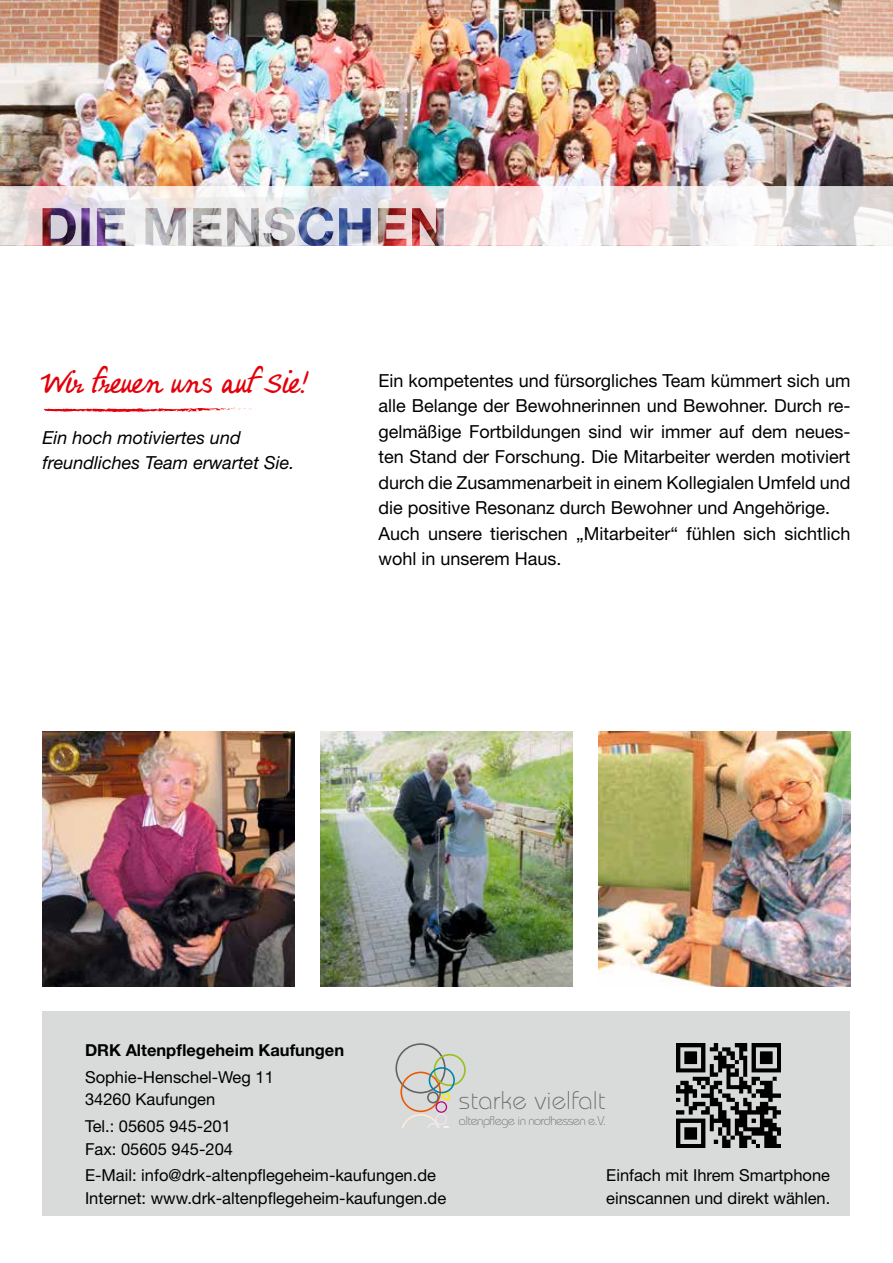
<style>
.page{position:relative;width:893px;height:1263px;background:#fff}
.page>*{position:absolute;margin:0;border:0;box-sizing:border-box;transform-origin:0 0}
.t1{font:30px "Hakon Handwriting";color:#e3000b}
.t2{font:300 25.65px "Bauhaus";letter-spacing:-.005em;color:#6e6e6e}
.t3{font:18px/25.5px "Helvetica Neue";color:#000}
.t4{font:italic 18px/25.5px "Helvetica Neue";color:#000}
.t5{font:16.5px/22.5px "Helvetica Neue";color:#000}
.t6{font:700 16.5px "Helvetica Neue";color:#000}
.t7{font:300 12.75px "Bauhaus";letter-spacing:-.045em;color:#6e6e6e}
</style>
<div class="page">
<img style="left:0;top:0;width:893px;height:186px">
<div style="left:43px;top:1012px;width:807px;height:204px;background:#d9dada"></div>
<svg style="left:395px;top:1043px;width:71px;height:85px"></svg>
<svg style="left:43px;top:408px;width:209px;height:4px"></svg>
<img style="left:598px;top:731px;width:252px;height:255px">
<img style="left:43px;top:731px;width:252px;height:255px">
<img style="left:321px;top:731px;width:252px;height:255px">
<img style="left:0;top:186px;width:893px;height:60px">
<img style="left:676px;top:1043px;width:104px;height:104px">
<h1 class="t1" style="left:43px;top:365px;width:267px">Wir freuen uns auf Sie!</h1>
<p class="t4" style="left:43px;top:424px;width:253px">Ein hoch motiviertes und freundliches Team erwartet Sie.</p>
<p class="t3" style="left:378px;top:367px;width:473px">Ein kompetentes und fürsorgliches Team kümmert sich um alle Belange der Bewohnerinnen und Bewohner. Durch re&shy;gelmäßige Fortbildungen sind wir immer auf dem neues&shy;ten Stand der Forschung. Die Mitarbeiter werden motiviert durch die Zusammenarbeit in einem Kollegialen Umfeld und die positive Resonanz durch Bewohner und Angehörige.<br>Auch unsere tierischen „Mitarbeiter“ fühlen sich sichtlich wohl in unserem Haus.</p>
<p class="t6" style="left:85px;top:1040px;width:261px">DRK Altenpflegeheim Kaufungen</p>
<p class="t5" style="left:85px;top:1065px;width:190px">Sophie-Henschel-Weg 11<br>34260 Kaufungen</p>
<p class="t5" style="left:85px;top:1115px;width:149px">Tel.: 05605 945-201<br>Fax: 05605 945-204</p>
<p class="t5" style="left:85px;top:1164px;width:363px">E-Mail: info@drk-altenpflegeheim-kaufungen.de<br>Internet: www.drk-altenpflegeheim-kaufungen.de</p>
<h2 class="t2" style="left:459px;top:1085px;width:148px">starke vielfalt</h2>
<p class="t7" style="left:459px;top:1113px;width:149px">altenpflege in nordhessen e.V.</p>
<p class="t5" style="left:606px;top:1164px;width:226px">Einfach mit Ihrem Smartphone einscannen und direkt wählen.</p>
</div>
